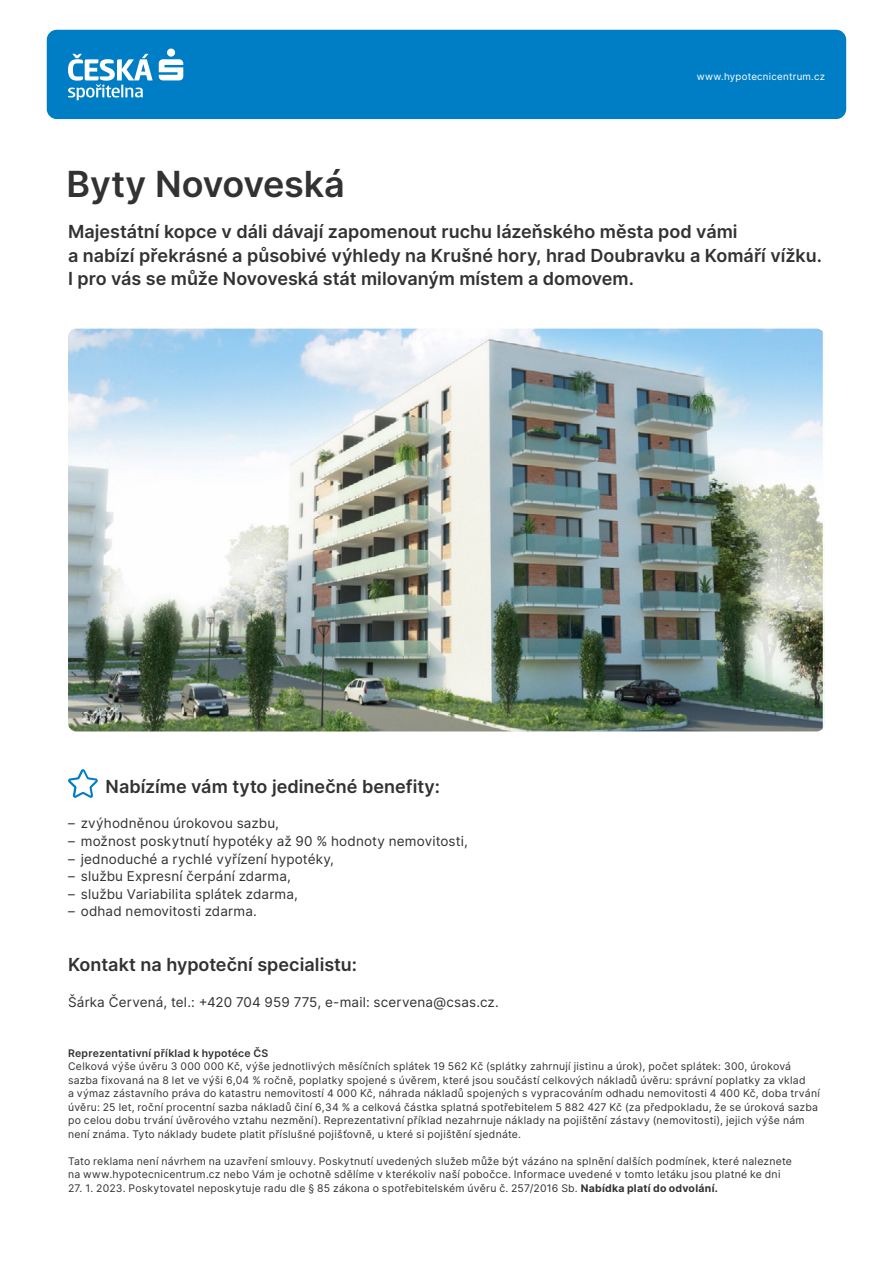
<style>
.page{position:relative;width:893px;height:1263px;background:#fff}
.page>*{position:absolute;margin:0;border:0;box-sizing:border-box;transform-origin:0 0}
.t1{font:600 36px "Inter";letter-spacing:-.005em;color:#333233}
.t2{font:600 18px/23.4px "Inter";color:#333233}
.t3{font:13.5px "Inter";letter-spacing:.015em;color:#333233}
.t4{font:10.5px/13.5px "Inter";letter-spacing:.025em;color:#333233}
.t5{font:600 10.5px "Inter";letter-spacing:.02em;color:#333233}
.t6{font:9.75px "Inter";letter-spacing:.025em;color:#fff}
.s1{font-weight:700}
</style>
<div class="page">
<div style="left:47px;top:30px;width:799px;height:89px;background:#007ec5;border-radius:10px"></div>
<svg style="left:159px;top:59px;width:24px;height:21px"></svg>
<div style="left:167px;top:49px;width:8px;height:8px;background:#fff;border-radius:50%"></div>
<svg style="left:68px;top:54px;width:85px;height:46px"></svg>
<img style="left:68px;top:329px;width:757px;height:402px">
<svg style="left:68px;top:769px;width:30px;height:29px"></svg>
<p class="t6" style="left:697px;top:70px;width:130px">www.hypotecnicentrum.cz</p>
<h1 class="t1" style="left:67px;top:157px;width:280px">Byty Novoveská</h1>
<h2 class="t2" style="left:68px;top:220px;width:755px">Majestátní kopce v dáli dávají zapomenout ruchu lázeňského města pod vámi<br>a nabízí překrásné a působivé výhledy na Krušné hory, hrad Doubravku a Komáří vížku.<br>I pro vás se může Novoveská stát milovaným místem a domovem.</h2>
<h2 class="t2" style="left:106px;top:774px;width:336px">Nabízíme vám tyto jedinečné benefity:</h2>
<p class="t3" style="left:68px;top:814px;width:212px">– zvýhodněnou úrokovou sazbu,</p>
<p class="t3" style="left:68px;top:831px;width:401px">– možnost poskytnutí hypotéky až 90 % hodnoty nemovitosti,</p>
<p class="t3" style="left:68px;top:849px;width:268px">– jednoduché a rychlé vyřízení hypotéky,</p>
<p class="t3" style="left:68px;top:866px;width:224px">– službu Expresní čerpání zdarma,</p>
<p class="t3" style="left:68px;top:884px;width:231px">– službu Variabilita splátek zdarma,</p>
<p class="t3" style="left:68px;top:901px;width:190px">– odhad nemovitosti zdarma.</p>
<h2 class="t2" style="left:68px;top:952px;width:290px">Kontakt na hypoteční specialistu:</h2>
<p class="t3" style="left:68px;top:992px;width:432px">Šárka Červená, tel.: +420 704 959 775, e-mail: scervena@csas.cz.</p>
<p class="t5" style="left:68px;top:1045px;width:202px">Reprezentativní příklad k hypotéce ČS</p>
<p class="t4" style="left:68px;top:1059px;width:753px">Celková výše úvěru 3 000 000 Kč, výše jednotlivých měsíčních splátek 19 562 Kč (splátky zahrnují jistinu a úrok), počet splátek: 300, úroková sazba fixovaná na 8 let ve výši 6,04 % ročně, poplatky spojené s úvěrem, které jsou součástí celkových nákladů úvěru: správní poplatky za vklad<br>a výmaz zástavního práva do katastru nemovitostí 4 000 Kč, náhrada nákladů spojených s vypracováním odhadu nemovitosti 4 400 Kč, doba trvání úvěru: 25 let, roční procentní sazba nákladů činí 6,34 % a celková částka splatná spotřebitelem 5 882 427 Kč (za předpokladu, že se úroková sazba po celou dobu trvání úvěrového vztahu nezmění). Reprezentativní příklad nezahrnuje náklady na pojištění zástavy (nemovitosti), jejich výše nám není známa. Tyto náklady budete platit příslušné pojišťovně, u které si pojištění sjednáte.</p>
<p class="t4" style="left:68px;top:1154px;width:725px">Tato reklama není návrhem na uzavření smlouvy. Poskytnutí uvedených služeb může být vázáno na splnění dalších podmínek, které naleznete na www.hypotecnicentrum.cz nebo Vám je ochotně sdělíme v kterékoliv naší pobočce. Informace uvedené v tomto letáku jsou platné ke dni</p>
<p class="t4" style="left:68px;top:1181px;width:651px">27. 1. 2023. Poskytovatel neposkytuje radu dle § 85 zákona o spotřebitelském úvěru č. 257/2016 Sb. <span class="s1">Nabídka platí do odvolání.</span></p>
</div>
